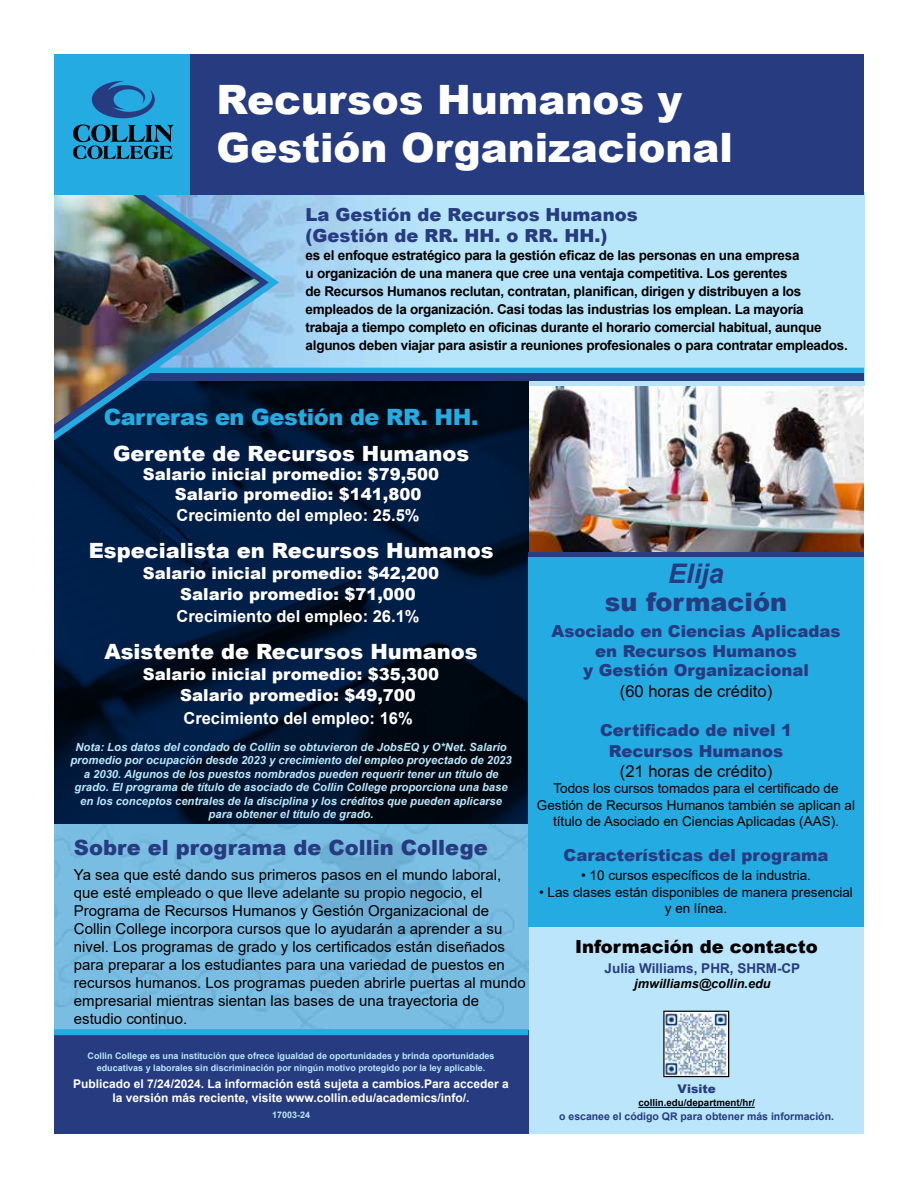
<style>
.page{position:relative;width:918px;height:1188px;background:#fff}
.page>*{position:absolute;margin:0;border:0;box-sizing:border-box;transform-origin:0 0}
.t1{font:900 40.5px/48px "Arial";color:#fff}
.t2{font:italic 700 27px "Arial";color:#263b80}
.t3{font:900 25.5px "Arial";color:#263b80}
.t4{font:900 22.5px "Arial";letter-spacing:-.02em;color:#24abe2}
.t5{font:900 21px "Arial";color:#fff}
.t6{font:900 21px "Arial";color:#263b80}
.t7{font:900 18px/21px "Arial";color:#263b80}
.t8{font:900 18px "Arial";color:#000}
.t9{font:900 16.5px/21px "Arial";color:#fff}
.t10{font:900 16.5px/19.5px "Arial";color:#263b80;text-align:center}
.t11{font:700 16.5px "Arial";color:#fff}
.t12{font:16.5px "Arial";color:#000}
.t13{font:15px/18px "Arial";color:#000}
.t14{font:700 13.5px/18px "Arial";letter-spacing:-.02em;color:#000}
.t15{font:13.5px/16.5px "Arial";color:#000;text-align:center}
.t16{font:700 13.5px "Arial";color:#263b80}
.t17{font:italic 700 12.75px "Arial";color:#000}
.t18{font:700 12px/13.5px "Arial";color:#fff;text-align:center}
.t19{font:900 12px "Arial";color:#263b80}
.t20{font:italic 700 11.25px/13.5px "Arial";color:#b9e6fa;text-align:center}
.t21{font:700 10.5px "Arial";color:#263b80}
.t22{font:700 9.75px "Arial";color:#000}
.t23{font:700 9px/11.2px "Arial";color:#b9e6fa;text-align:center}
</style>
<div class="page">
<div style="left:528px;top:907px;width:336px;height:227px;background:#bae5fa"></div>
<img style="left:528px;top:386px;width:336px;height:166px">
<img style="left:54px;top:386px;width:474px;height:643px">
<img style="left:282px;top:192px;width:583px;height:194px">
<div style="left:528px;top:555px;width:336px;height:372px;background:#24abe2"></div>
<div style="left:528px;top:552px;width:336px;height:5px;background:#263b80"></div>
<img style="left:665px;top:1013px;width:62px;height:62px">
<div style="left:663px;top:1011px;width:66px;height:66px;border:1px solid #000"></div>
<hr style="left:638px;top:1107px;width:117px;height:1px;background:#000">
<div style="left:79px;top:368px;width:785px;height:6px;background:#24abe2"></div>
<div style="left:57px;top:374px;width:807px;height:7px;background:#263b80"></div>
<div style="left:54px;top:1031px;width:474px;height:103px;background:#263b80"></div>
<svg style="left:54px;top:194px;width:228px;height:262px;background:#35597d"></svg>
<img style="left:54px;top:194px;width:206px;height:239px">
<div style="left:54px;top:1029px;width:474px;height:6px;background:#24abe2"></div>
<div style="left:54px;top:54px;width:140px;height:140px;background:#24abe2"></div>
<div style="left:190px;top:54px;width:674px;height:140px;background:#263b80"></div>
<svg style="left:92px;top:81px;width:63px;height:37px"></svg>
<svg style="left:73px;top:124px;width:101px;height:35px"></svg>
<h1 class="t1" style="left:217px;top:74px;width:518px">Recursos Humanos y<br>Gestión Organizacional</h1>
<p class="t7" style="left:306px;top:203px;width:334px">La Gestión de Recursos Humanos (Gestión de RR. HH. o RR. HH.)</p>
<p class="t14" style="left:306px;top:246px;width:544px">es el enfoque estratégico para la gestión eficaz de las personas en una empresa<br>u organización de una manera que cree una ventaja competitiva. Los gerentes<br>de Recursos Humanos reclutan, contratan, planifican, dirigen y distribuyen a los empleados de la organización. Casi todas las industrias los emplean. La mayoría trabaja a tiempo completo en oficinas durante el horario comercial habitual, aunque algunos deben viajar para asistir a reuniones profesionales o para contratar empleados.</p>
<h3 class="t4" style="left:104px;top:401px;width:376px">Carreras en Gestión de RR. HH.</h3>
<h3 class="t5" style="left:113px;top:438px;width:358px">Gerente de Recursos Humanos</h3>
<p class="t9" style="left:175px;top:464px;width:266px;line-height:19.5px;text-indent:-32px">Salario inicial promedio: $79,500<br>Salario promedio: $141,800</p>
<p class="t11" style="left:177px;top:503px;width:244px">Crecimiento del empleo: 25.5%</p>
<h3 class="t5" style="left:89px;top:535px;width:406px">Especialista en Recursos Humanos</h3>
<p class="t9" style="left:180px;top:562px;width:261px;text-indent:-37px">Salario inicial promedio: $42,200<br>Salario promedio: $71,000</p>
<p class="t11" style="left:177px;top:605px;width:244px">Crecimiento del empleo: 26.1%</p>
<h3 class="t5" style="left:104px;top:637px;width:375px">Asistente de Recursos Humanos</h3>
<p class="t9" style="left:180px;top:664px;width:261px;text-indent:-37px">Salario inicial promedio: $35,300<br>Salario promedio: $49,700</p>
<p class="t11" style="left:183px;top:706px;width:231px">Crecimiento del empleo: 16%</p>
<p class="t20" style="left:70px;top:740px;width:443px">Nota: Los datos del condado de Collin se obtuvieron de JobsEQ y O*Net. Salario promedio por ocupación desde 2023 y crecimiento del empleo proyectado de 2023 a 2030. Algunos de los puestos nombrados pueden requerir tener un título de grado. El programa de título de asociado de Collin College proporciona una base en los conceptos centrales de la disciplina y los créditos que pueden aplicarse para obtener el título de grado.</p>
<h3 class="t6" style="left:74px;top:833px;width:415px">Sobre el programa de Collin College</h3>
<p class="t13" style="left:74px;top:866px;width:453px">Ya sea que esté dando sus primeros pasos en el mundo laboral, que esté empleado o que lleve adelante su propio negocio, el Programa de Recursos Humanos y Gestión Organizacional de Collin College incorpora cursos que lo ayudarán a aprender a su nivel. Los programas de grado y los certificados están diseñados para preparar a los estudiantes para una variedad de puestos en recursos humanos. Los programas pueden abrirle puertas al mundo empresarial mientras sientan las bases de una trayectoria de estudio continuo.</p>
<p class="t23" style="left:88px;top:1051px;width:409px">Collin College es una institución que ofrece igualdad de oportunidades y brinda oportunidades educativas y laborales sin discriminación por ningún motivo protegido por la ley aplicable.</p>
<p class="t18" style="left:73px;top:1078px;width:437px">Publicado el 7/24/2024. La información está sujeta a cambios.Para acceder a la versión más reciente, visite www.collin.edu/academics/info/.</p>
<p class="t23" style="left:272px;top:1110px;width:40px">17003-24</p>
<h2 class="t2" style="left:668px;top:555px;width:57px">Elija</h2>
<h3 class="t3" style="left:605px;top:584px;width:184px">su formación</h3>
<p class="t10" style="left:552px;top:621px;width:291px">Asociado en Ciencias Aplicadas en Recursos Humanos<br>y Gestión Organizacional</p>
<p class="t12" style="left:620px;top:679px;width:154px">(60 horas de crédito)</p>
<p class="t10" style="left:600px;top:719px;width:193px;line-height:21px">Certificado de nivel 1<br>Recursos Humanos</p>
<p class="t12" style="left:620px;top:760px;width:154px">(21 horas de crédito)</p>
<p class="t15" style="left:537px;top:780px;width:320px">Todos los cursos tomados para el certificado de<br>Gestión de Recursos Humanos también se aplican al título de Asociado en Ciencias Aplicadas (AAS).</p>
<p class="t10" style="left:564px;top:845px;width:267px">Características del programa</p>
<p class="t15" style="left:581px;top:867px;width:231px">• 10 cursos específicos de la industria.</p>
<p class="t15" style="left:539px;top:884px;width:315px">• Las clases están disponibles de manera presencial y en línea.</p>
<p class="t8" style="left:575px;top:934px;width:244px">Información de contacto</p>
<p class="t16" style="left:605px;top:959px;width:197px">Julia Williams, PHR, SHRM-CP</p>
<p class="t17" style="left:634px;top:975px;width:138px">jmwilliams@collin.edu</p>
<p class="t19" style="left:678px;top:1080px;width:40px">Visite</p>
<p class="t22" style="left:638px;top:1096px;width:118px">collin.edu/department/hr/</p>
<p class="t21" style="left:559px;top:1109px;width:276px">o escanee el código QR para obtener más información.</p>
</div>
